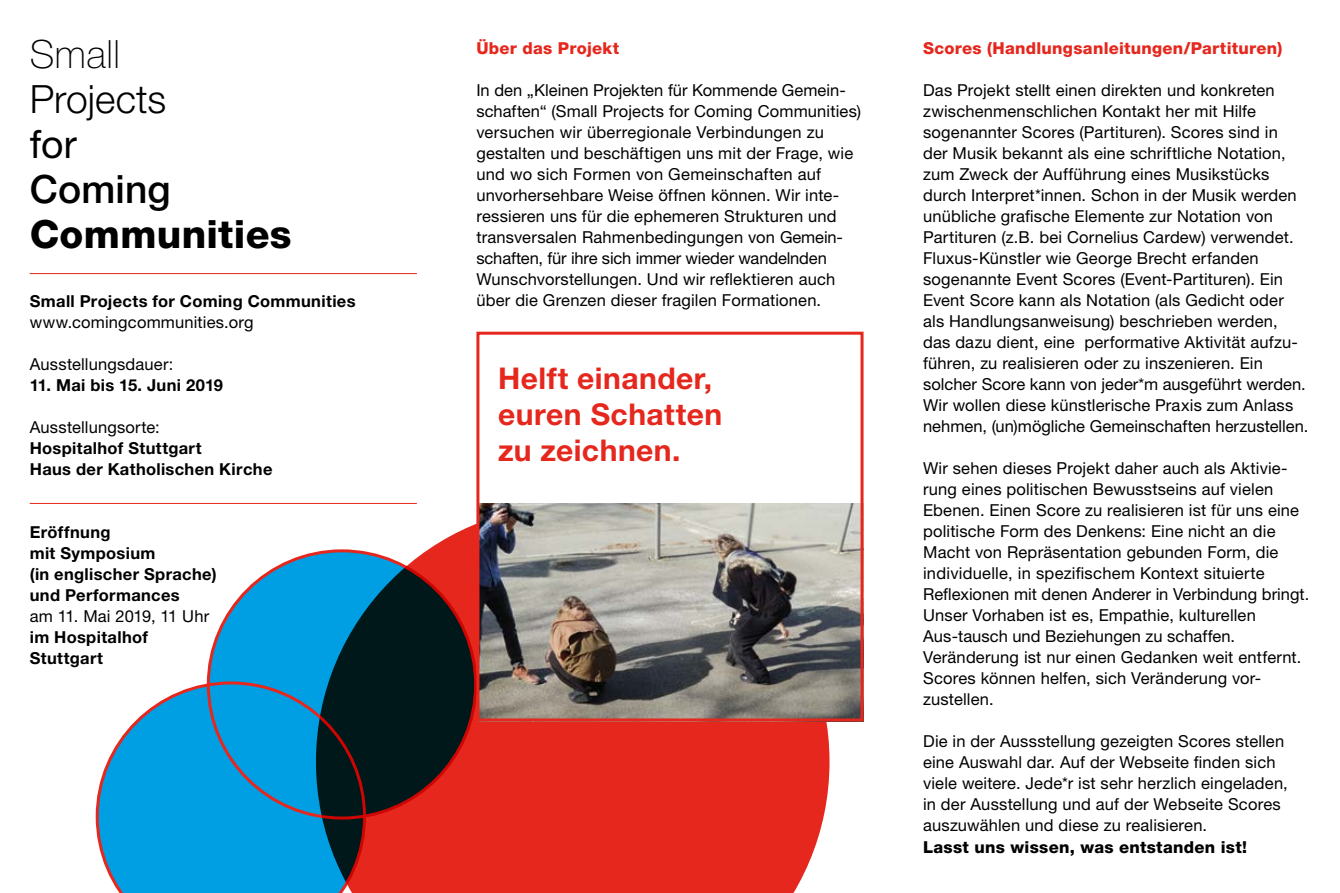
<style>
.page{position:relative;width:1340px;height:893px;background:#fff}
.page>*{position:absolute;margin:0;border:0;box-sizing:border-box;transform-origin:0 0}
.t1{font:800 39px "Helvetica Neue LT Std";letter-spacing:.005em;color:#000}
.t2{font:300 39px "Helvetica Neue LT Std";color:#000}
.t3{font:500 39px "Helvetica Neue LT Std";letter-spacing:.005em;color:#000}
.t4{font:100 39px "Helvetica Neue LT Std";letter-spacing:.015em;color:#000}
.t5{font:39px "Helvetica Neue LT Std";color:#000}
.t6{font:700 30px/36px "Helvetica Neue LT Std";letter-spacing:.015em;color:#e5271d}
.t7{font:16.5px/21px "Helvetica Neue LT Std";letter-spacing:.01em;color:#000}
.t8{font:700 16.5px/21px "Helvetica Neue LT Std";letter-spacing:.02em;color:#000}
.t9{font:800 16.5px "Helvetica Neue LT Std";letter-spacing:.015em;color:#e5271d}
.t10{font:800 16.5px "Helvetica Neue LT Std";letter-spacing:.015em;color:#000}
</style>
<div class="page">
<svg style="left:95px;top:552px;width:221px;height:341px"></svg>
<svg style="left:316px;top:524px;width:513px;height:369px;background:#9f3433"></svg>
<img style="left:480px;top:504px;width:379px;height:213px">
<hr style="left:30px;top:273px;width:387px;height:1px;background:#e5271d">
<hr style="left:30px;top:503px;width:387px;height:1px;background:#e5271d">
<div style="left:476px;top:332px;width:387px;height:389px;border:3px solid #e5271d"></div>
<h1 class="t4" style="left:30px;top:31px;width:92px">Small</h1>
<h1 class="t2" style="left:30px;top:75px;width:138px">Projects</h1>
<h1 class="t5" style="left:30px;top:120px;width:48px">for</h1>
<h1 class="t3" style="left:30px;top:165px;width:142px">Coming</h1>
<h1 class="t1" style="left:30px;top:210px;width:263px">Communities</h1>
<p class="t8" style="left:30px;top:290px;width:327px">Small Projects for Coming Communities</p>
<p class="t7" style="left:30px;top:311px;width:225px">www.comingcommunities.org</p>
<p class="t7" style="left:30px;top:353px;width:145px">Ausstellungsdauer:</p>
<p class="t8" style="left:30px;top:374px;width:195px">11. Mai bis 15. Juni 2019</p>
<p class="t7" style="left:30px;top:416px;width:132px">Ausstellungsorte:</p>
<p class="t8" style="left:30px;top:437px;width:244px">Hospitalhof Stuttgart<br>Haus der Katholischen Kirche</p>
<p class="t8" style="left:30px;top:521px;width:188px">Eröffnung<br>mit Symposium<br>(in englischer Sprache) und Performances</p>
<p class="t7" style="left:30px;top:605px;width:181px">am 11. Mai 2019, 11 Uhr</p>
<p class="t8" style="left:30px;top:626px;width:120px">im Hospitalhof<br>Stuttgart</p>
<p class="t9" style="left:476px;top:39px;width:144px">Über das Projekt</p>
<p class="t7" style="left:476px;top:80px;width:386px">In den „Kleinen Projekten für Kommende Gemein&shy;schaften“ (Small Projects for Coming Communities) versuchen wir überregionale Verbindungen zu gestalten und beschäftigen uns mit der Frage, wie und wo sich Formen von Gemeinschaften auf unvorhersehbare Weise öffnen können. Wir inte&shy;ressieren uns für die ephemeren Strukturen und transversalen Rahmenbedingungen von Gemein&shy;schaften, für ihre sich immer wieder wandelnden Wunschvorstellungen. Und wir reflektieren auch über die Grenzen dieser fragilen Formationen.</p>
<h2 class="t6" style="left:498px;top:359px;width:225px">Helft einander, euren Schatten zu zeichnen.</h2>
<p class="t9" style="left:923px;top:39px;width:360px">Scores (Handlungsanleitungen/Partituren)</p>
<p class="t7" style="left:923px;top:80px;width:387px">Das Projekt stellt einen direkten und konkreten zwischenmenschlichen Kontakt her mit Hilfe sogenannter Scores (Partituren). Scores sind in<br>der Musik bekannt als eine schriftliche Notation, zum Zweck der Aufführung eines Musikstücks durch Interpret*innen. Schon in der Musik werden unübliche grafische Elemente zur Notation von Partituren (z.B. bei Cornelius Cardew) verwendet.<br>Fluxus-Künstler wie George Brecht erfanden sogenannte Event Scores (Event-Partituren). Ein Event Score kann als Notation (als Gedicht oder als Handlungsanweisung) beschrieben werden, das dazu dient, eine performative Aktivität aufzu&shy;führen, zu realisieren oder zu inszenieren. Ein solcher Score kann von jeder*m ausgeführt werden.<br>Wir wollen diese künstlerische Praxis zum Anlass nehmen, (un)mögliche Gemeinschaften herzustellen.</p>
<p class="t7" style="left:923px;top:458px;width:388px">Wir sehen dieses Projekt daher auch als Aktivie&shy;rung eines politischen Bewusstseins auf vielen Ebenen. Einen Score zu realisieren ist für uns eine politische Form des Denkens: Eine nicht an die Macht von Repräsentation gebunden Form, die individuelle, in spezifischem Kontext situierte Reflexionen mit denen Anderer in Verbindung bringt.<br>Unser Vorhaben ist es, Empathie, kulturellen Aus-tausch und Beziehungen zu schaffen.<br>Veränderung ist nur einen Gedanken weit entfernt.<br>Scores können helfen, sich Veränderung vor&shy;zustellen.</p>
<p class="t7" style="left:923px;top:731px;width:366px">Die in der Aussstellung gezeigten Scores stellen eine Auswahl dar. Auf der Webseite finden sich viele weitere. Jede*r ist sehr herzlich eingeladen, in der Ausstellung und auf der Webseite Scores auszuwählen und diese zu realisieren.</p>
<p class="t10" style="left:923px;top:837px;width:325px">Lasst uns wissen, was entstanden ist!</p>
</div>
